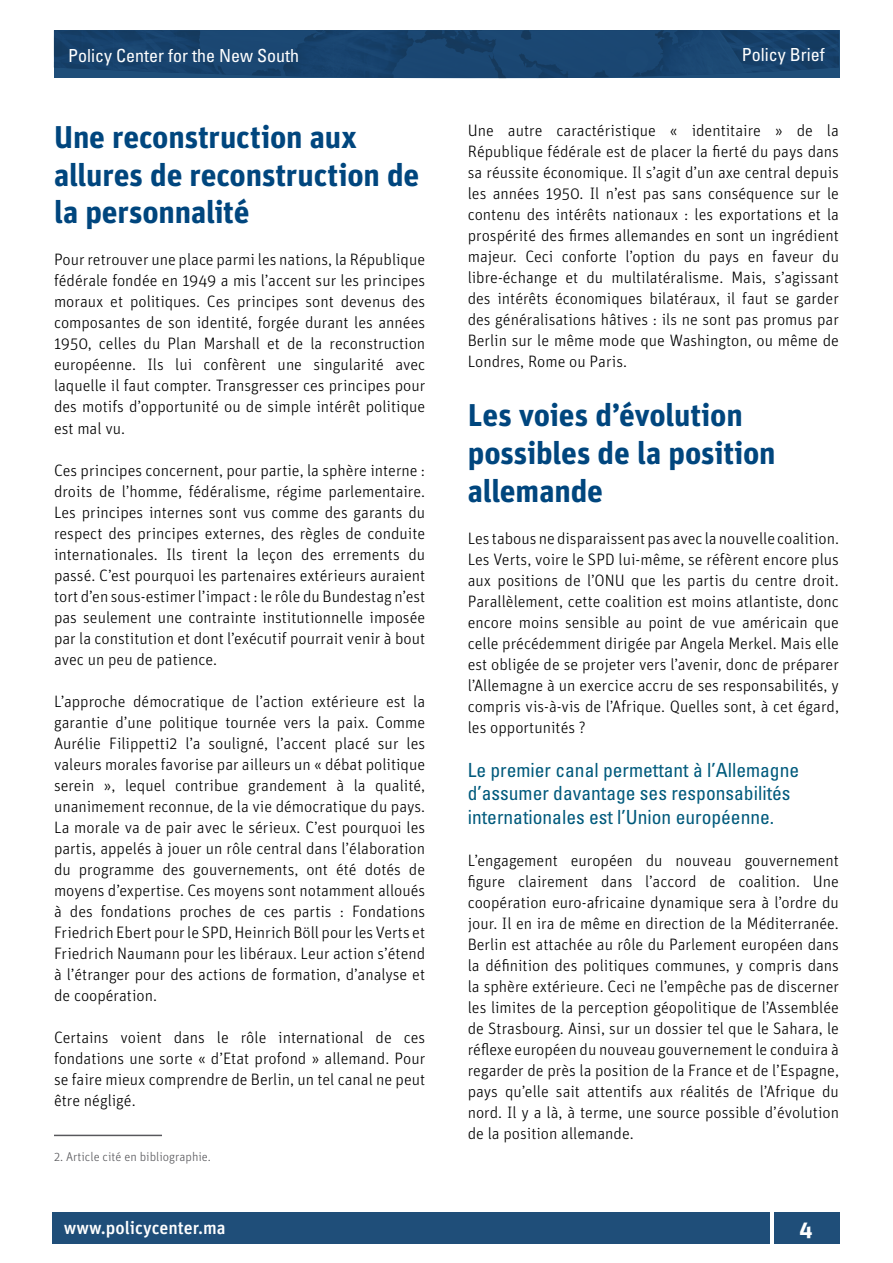
<style>
.page{position:relative;width:893px;height:1263px;background:#fff}
.page>*{position:absolute;margin:0;border:0;box-sizing:border-box;transform-origin:0 0}
.t1{font:700 31.5px/37.8px "Unit Pro";letter-spacing:-.005em;color:#00467e}
.t2{font:700 22.5px "Unit Pro";color:#fff}
.t3{font:condensed 19.5px/23.4px "Univers LT Std";color:#005a7c}
.t4{font:condensed 18px "Univers LT Std";color:#fff}
.t5{font:500 18px "Unit Pro";color:#fff}
.t6{font:300 16.5px/21px "Unit Pro";color:#000;text-align:justify}
.t7{font:300 12.75px "Unit Pro";color:#58585c}
</style>
<div class="page">
<div style="left:52px;top:1212px;width:718px;height:31px;background:#1f4e79"></div>
<div style="left:774px;top:1212px;width:65px;height:31px;background:#1f4e79"></div>
<img style="left:54px;top:30px;width:785px;height:49px">
<hr style="left:54px;top:1135px;width:108px;height:1px;background:#58585c">
<p class="t4" style="left:68px;top:44px;width:232px">Policy Center for the New South</p>
<p class="t4" style="left:742px;top:43px;width:84px">Policy Brief</p>
<h1 class="t1" style="left:54px;top:117px;width:367px">Une reconstruction aux allures de reconstruction de la personnalité</h1>
<p class="t6" style="left:54px;top:249px;width:373px">Pour retrouver une place parmi les nations, la République fédérale fondée en 1949 a mis l’accent sur les principes moraux et politiques. Ces principes sont devenus des composantes de son identité, forgée durant les années 1950, celles du Plan Marshall et de la reconstruction européenne. Ils lui confèrent une singularité avec laquelle il faut compter. Transgresser ces principes pour des motifs d’opportunité ou de simple intérêt politique est mal vu.</p>
<p class="t6" style="left:54px;top:459px;width:373px">Ces principes concernent, pour partie, la sphère interne : droits de l’homme, fédéralisme, régime parlementaire.<br>Les principes internes sont vus comme des garants du respect des principes externes, des règles de conduite internationales. Ils tirent la leçon des errements du passé. C’est pourquoi les partenaires extérieurs auraient tort d’en sous-estimer l’impact : le rôle du Bundestag n’est pas seulement une contrainte institutionnelle imposée par la constitution et dont l’exécutif pourrait venir à bout avec un peu de patience.</p>
<p class="t6" style="left:54px;top:690px;width:373px">L’approche démocratique de l’action extérieure est la garantie d’une politique tournée vers la paix. Comme Aurélie Filippetti2 l’a souligné, l’accent placé sur les valeurs morales favorise par ailleurs un « débat politique serein », lequel contribue grandement à la qualité, unanimement reconnue, de la vie démocratique du pays.<br>La morale va de pair avec le sérieux. C’est pourquoi les partis, appelés à jouer un rôle central dans l’élaboration du programme des gouvernements, ont été dotés de moyens d’expertise. Ces moyens sont notamment alloués à des fondations proches de ces partis : Fondations Friedrich Ebert pour le SPD, Heinrich Böll pour les Verts et Friedrich Naumann pour les libéraux. Leur action s’étend à l’étranger pour des actions de formation, d’analyse et de coopération.</p>
<p class="t6" style="left:54px;top:1026px;width:373px">Certains voient dans le rôle international de ces fondations une sorte « d’Etat profond » allemand. Pour se faire mieux comprendre de Berlin, un tel canal ne peut être négligé.</p>
<p class="t7" style="left:54px;top:1149px;width:158px">2. Article cité en bibliographie.</p>
<p class="t6" style="left:468px;top:120px;width:373px">Une autre caractéristique « identitaire » de la République fédérale est de placer la fierté du pays dans sa réussite économique. Il s’agit d’un axe central depuis les années 1950. Il n’est pas sans conséquence sur le contenu des intérêts nationaux : les exportations et la prospérité des firmes allemandes en sont un ingrédient majeur. Ceci conforte l’option du pays en faveur du libre-échange et du multilatéralisme. Mais, s’agissant des intérêts économiques bilatéraux, il faut se garder des généralisations hâtives : ils ne sont pas promus par Berlin sur le même mode que Washington, ou même de Londres, Rome ou Paris.</p>
<h1 class="t1" style="left:468px;top:395px;width:309px">Les voies d’évolution possibles de la position allemande</h1>
<p class="t6" style="left:468px;top:527px;width:373px">Les tabous ne disparaissent pas avec la nouvelle coalition.<br>Les Verts, voire le SPD lui-même, se réfèrent encore plus aux positions de l’ONU que les partis du centre droit.<br>Parallèlement, cette coalition est moins atlantiste, donc encore moins sensible au point de vue américain que celle précédemment dirigée par Angela Merkel. Mais elle est obligée de se projeter vers l’avenir, donc de préparer l’Allemagne à un exercice accru de ses responsabilités, y compris vis-à-vis de l’Afrique. Quelles sont, à cet égard, les opportunités ?</p>
<p class="t3" style="left:468px;top:758px;width:333px">Le premier canal permettant à l’Allemagne d’assumer davantage ses responsabilités internationales est l’Union européenne.</p>
<p class="t6" style="left:468px;top:850px;width:373px">L’engagement européen du nouveau gouvernement figure clairement dans l’accord de coalition. Une coopération euro-africaine dynamique sera à l’ordre du jour. Il en ira de même en direction de la Méditerranée.<br>Berlin est attachée au rôle du Parlement européen dans la définition des politiques communes, y compris dans la sphère extérieure. Ceci ne l’empêche pas de discerner les limites de la perception géopolitique de l’Assemblée de Strasbourg. Ainsi, sur un dossier tel que le Sahara, le réflexe européen du nouveau gouvernement le conduira à regarder de près la position de la France et de l’Espagne, pays qu’elle sait attentifs aux réalités de l’Afrique du nord. Il y a là, à terme, une source possible d’évolution de la position allemande.</p>
<p class="t5" style="left:64px;top:1216px;width:164px">www.policycenter.ma</p>
<h2 class="t2" style="left:799px;top:1214px;width:15px">4</h2>
</div>
